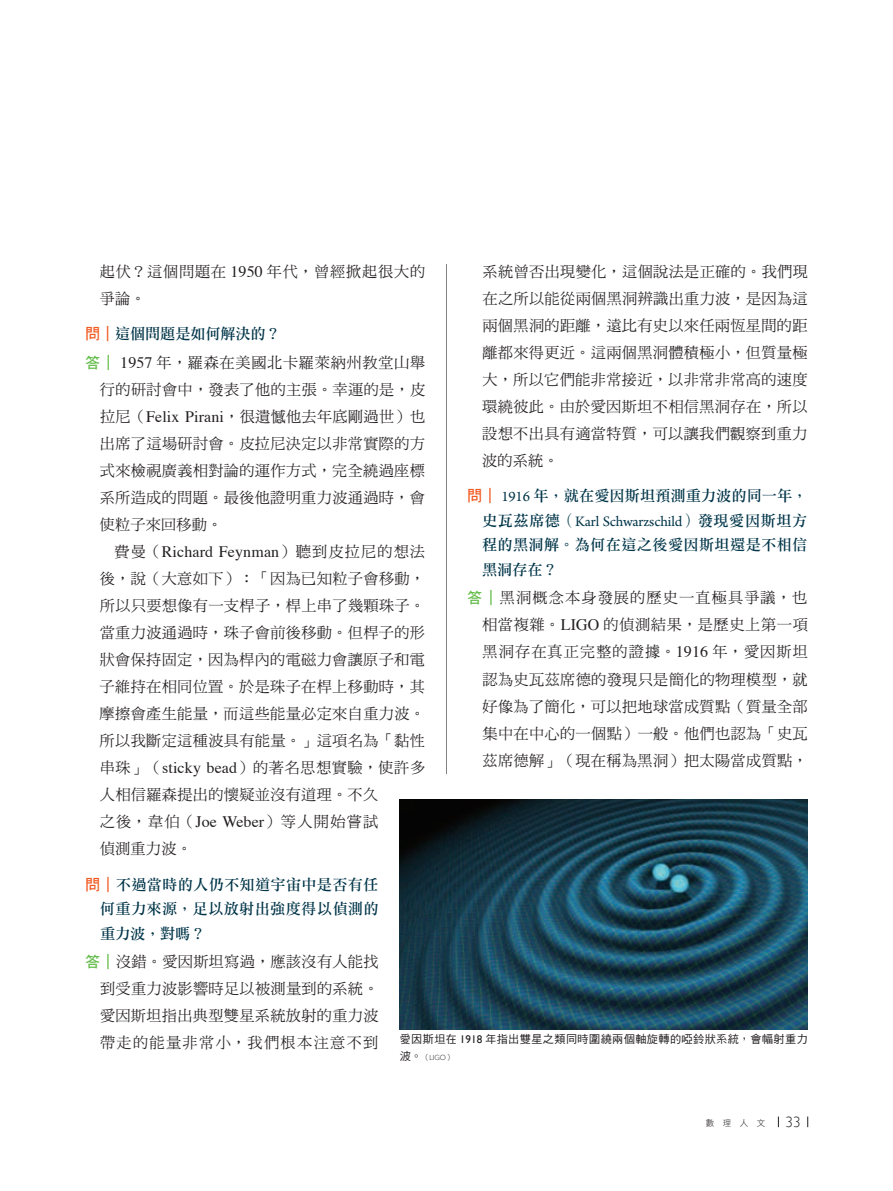
<style>
.page{position:relative;width:893px;height:1191px;background:#fff}
.page>*{position:absolute;margin:0;border:0;box-sizing:border-box;transform-origin:0 0}
.t1{font:15.9px "Times";letter-spacing:.01em;color:#231f20}
.t2{font:15.15px/27px "DF Ming Std W5";letter-spacing:.02em;color:#231f20;text-align:justify}
.t3{font:15.15px/24.5px "DF Li Song Std W5";letter-spacing:.015em;color:#003549;text-align:justify}
.t4{font:15.15px/28.7px "DF Ming Std W5";letter-spacing:.045em;color:#231f20}
.t5{font:15.15px/27px "DF Ming Std W5";letter-spacing:.05em;color:#231f20}
.t6{font:300 14.85px "Gill Sans";color:#231f20}
.t7{font:11.1px "DF Hei Std W5";letter-spacing:.035em;color:#231f20}
.t8{font:8.55px "DF Hei Std W3";color:#231f20}
.t9{font:300 7.5px "Gill Sans";color:#231f20}
.s1{font-family:"Times";font-size:15.9px}
.s2{font-family:"DF Hei Std W7";color:#f15921}
.s3{font-family:"DF Li Song Std W5";color:#003549}
.s4{font-family:"DF Hei Std W7";color:#60bb46}
.s5{font-family:"DF Ming Std W5";font-size:15.15px}
.s6{font-family:"Arno Pro"}
.s7{font-family:"Gill Sans"}
.s8{font-family:"DF Hei Std W5";font-weight:400;font-size:11.1px}
.s9{font-family:"DF Hei Std W3";font-weight:400}
</style>
<div class="page">
<hr style="left:446px;top:264px;width:1px;height:510px;background:#808285">
<img style="left:400px;top:799px;width:408px;height:230px">
<p class="t5" style="left:100px;top:258px;width:327px">起伏？這個問題在 <span class="s1">1950</span> 年代，曾經掀起很大的爭論。</p>
<p class="t4" style="left:85px;top:319px;width:342px"><span class="s2">問｜</span><span class="s3">這個問題是如何解決的？<br></span><span class="s4">答｜</span> <span class="s1">1957</span> 年，羅森在美國北卡羅萊納州教堂山舉</p>
<p class="t2" style="left:100px;top:376px;width:327px">行的研討會中，發表了他的主張。幸運的是，皮拉尼（<span class="s1">Felix Pirani</span>，很遺憾他去年底剛過世）也出席了這場研討會。皮拉尼決定以非常實際的方式來檢視廣義相對論的運作方式，完全繞過座標系所造成的問題。最後他證明重力波通過時，會使粒子來回移動。</p>
<p class="t1" style="left:115px;top:537px;width:312px"><span class="s5">費曼（</span>Richard Feynman<span class="s5">）聽到皮拉尼的想法</span></p>
<p class="t2" style="left:100px;top:565px;width:327px;text-align:left">後，說（大意如下）：「因為已知粒子會移動，所以只要想像有一支桿子，桿上串了幾顆珠子。當重力波通過時，珠子會前後移動。但桿子的形狀會保持固定，因為桿內的電磁力會讓原子和電子維持在相同位置。於是珠子在桿上移動時，其摩擦會產生能量，而這些能量必定來自重力波。所以我斷定這種波具有能量。」這項名為「黏性串珠」（<span class="s1">sticky bead</span>）的著名思想實驗，使許多人相信羅森提出的懷疑並沒有道理。不久<br>之後，韋伯（<span class="s1">Joe Weber</span>）等人開始嘗試<br>偵測重力波。</p>
<p class="t3" style="left:100px;top:871px;width:280px;text-indent:-15px"><span class="s2">問｜</span>不過當時的人仍不知道宇宙中是否有任何重力來源，足以放射出強度得以偵測的重力波，對嗎？</p>
<p class="t2" style="left:100px;top:948px;width:280px;text-indent:-15px"><span class="s4">答｜</span>沒錯。愛因斯坦寫過，應該沒有人能找到受重力波影響時足以被測量到的系統。愛因斯坦指出典型雙星系統放射的重力波帶走的能量非常小，我們根本注意不到</p>
<p class="t2" style="left:482px;top:258px;width:327px">系統曾否出現變化，這個說法是正確的。我們現在之所以能從兩個黑洞辨識出重力波，是因為這兩個黑洞的距離，遠比有史以來任兩恆星間的距離都來得更近。這兩個黑洞體積極小，但質量極大，所以它們能非常接近，以非常非常高的速度環繞彼此。由於愛因斯坦不相信黑洞存在，所以設想不出具有適當特質，可以讓我們觀察到重力波的系統。</p>
<p class="t3" style="left:482px;top:483px;width:327px;text-indent:-15px"><span class="s2">問｜</span> <span class="s6">1916</span> 年，就在愛因斯坦預測重力波的同一年，史瓦茲席德（<span class="s6">Karl Schwarzschild</span>）發現愛因斯坦方程的黑洞解。為何在這之後愛因斯坦還是不相信黑洞存在？</p>
<p class="t2" style="left:482px;top:584px;width:327px;text-indent:-15px"><span class="s4">答｜</span>黑洞概念本身發展的歷史一直極具爭議，也相當複雜。<span class="s1">LIGO</span> 的偵測結果，是歷史上第一項黑洞存在真正完整的證據。<span class="s1">1916</span> 年，愛因斯坦認為史瓦茲席德的發現只是簡化的物理模型，就好像為了簡化，可以把地球當成質點（質量全部集中在中心的一個點）一般。他們也認為「史瓦茲席德解」（現在稱為黑洞）把太陽當成質點，</p>
<p class="t7" style="left:400px;top:1033px;width:410px">愛因斯坦在 <span class="s7">1918</span> 年指出雙星之類同時圍繞兩個軸旋轉的啞鈴狀系統，會幅射重力</p>
<p class="t9" style="left:400px;top:1053px;width:55px"><span class="s8">波。</span><span class="s9">（</span>LIGO<span class="s9">）</span></p>
<p class="t8" style="left:706px;top:1118px;width:61px">數　理　人　文</p>
<p class="t6" style="left:786px;top:1113px;width:16px">33</p>
</div>
